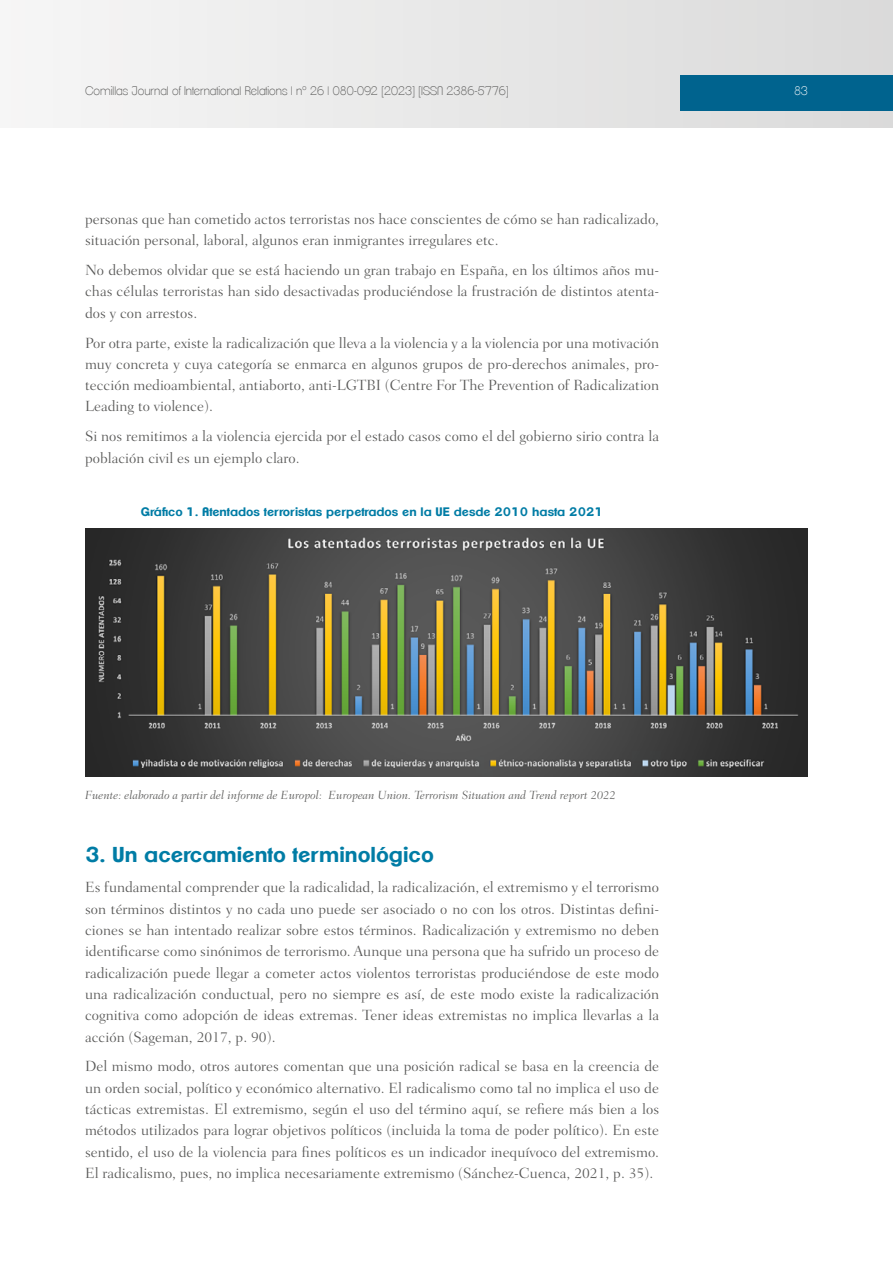
<style>
.page{position:relative;width:893px;height:1263px;background:#fff}
.page>*{position:absolute;margin:0;border:0;box-sizing:border-box;transform-origin:0 0}
.t1{font:700 21px "Clemente P Dam";color:#007ca5}
.t2{font:300 15px/21.3px "Fairfield LH";color:#575756;text-align:justify}
._11_Fuente{font:italic 300 12px "Fairfield LH";color:#575756}
.t3{font:200 12px "Clemente P Dac";color:#575756}
._01_Título_tabla_gra{font:700 12px "Clemente P Dam";color:#007ca5}
.t4{font:200 12px "Clemente P Dac";color:#fff}
</style>
<div class="page">
<div style="left:0;top:0;width:893px;height:128px;background:linear-gradient(to right,#f6f6f6,#dadada)"></div>
<div style="left:680px;top:75px;width:213px;height:36px;background:#00638e"></div>
<img style="left:85px;top:528px;width:723px;height:248px">
<p class="t3" style="left:85px;top:83px;width:425px">Comillas Journal of International Relations | nº 26 | 080-092 [2023] [ISSN 2386-5776]</p>
<p class="t4" style="left:794px;top:83px;width:15px">83</p>
<p class="t2" style="left:85px;top:208px;width:576px">personas que han cometido actos terroristas nos hace conscientes de cómo se han radicalizado, situación personal, laboral, algunos eran inmigrantes irregulares etc.</p>
<p class="t2" style="left:85px;top:259px;width:576px">No debemos olvidar que se está haciendo un gran trabajo en España, en los últimos años mu&shy;chas células terroristas han sido desactivadas produciéndose la frustración de distintos atenta&shy;dos y con arrestos.</p>
<p class="t2" style="left:85px;top:332px;width:576px">Por otra parte, existe la radicalización que lleva a la violencia y a la violencia por una motivación muy concreta y cuya categoría se enmarca en algunos grupos de pro-derechos animales, pro&shy;tección medioambiental, antiaborto, anti-LGTBI (Centre For The Prevention of Radicalization Leading to violence).</p>
<p class="t2" style="left:85px;top:426px;width:576px">Si nos remitimos a la violencia ejercida por el estado casos como el del gobierno sirio contra la población civil es un ejemplo claro.</p>
<p class="_01_Título_tabla_gra" style="left:141px;top:505px;width:464px">Gráfico 1. Atentados terroristas perpetrados en la UE desde 2010 hasta 2021</p>
<p class="_11_Fuente" style="left:85px;top:788px;width:532px">Fuente: elaborado a partir del informe de Europol: European Union. Terrorism Situation and Trend report 2022</p>
<p class="t1" style="left:85px;top:842px;width:350px">3. Un acercamiento terminológico</p>
<p class="t2" style="left:85px;top:877px;width:576px">Es fundamental comprender que la radicalidad, la radicalización, el extremismo y el terrorismo son términos distintos y no cada uno puede ser asociado o no con los otros. Distintas defini&shy;ciones se han intentado realizar sobre estos términos. Radicalización y extremismo no deben identificarse como sinónimos de terrorismo. Aunque una persona que ha sufrido un proceso de radicalización puede llegar a cometer actos violentos terroristas produciéndose de este modo una radicalización conductual, pero no siempre es así, de este modo existe la radicalización cognitiva como adopción de ideas extremas. Tener ideas extremistas no implica llevarlas a la acción (Sageman, 2017, p. 90).</p>
<p class="t2" style="left:85px;top:1056px;width:576px">Del mismo modo, otros autores comentan que una posición radical se basa en la creencia de un orden social, político y económico alternativo. El radicalismo como tal no implica el uso de tácticas extremistas. El extremismo, según el uso del término aquí, se refiere más bien a los métodos utilizados para lograr objetivos políticos (incluida la toma de poder político). En este sentido, el uso de la violencia para fines políticos es un indicador inequívoco del extremismo.<br>El radicalismo, pues, no implica necesariamente extremismo (Sánchez-Cuenca, 2021, p. 35).</p>
</div>
